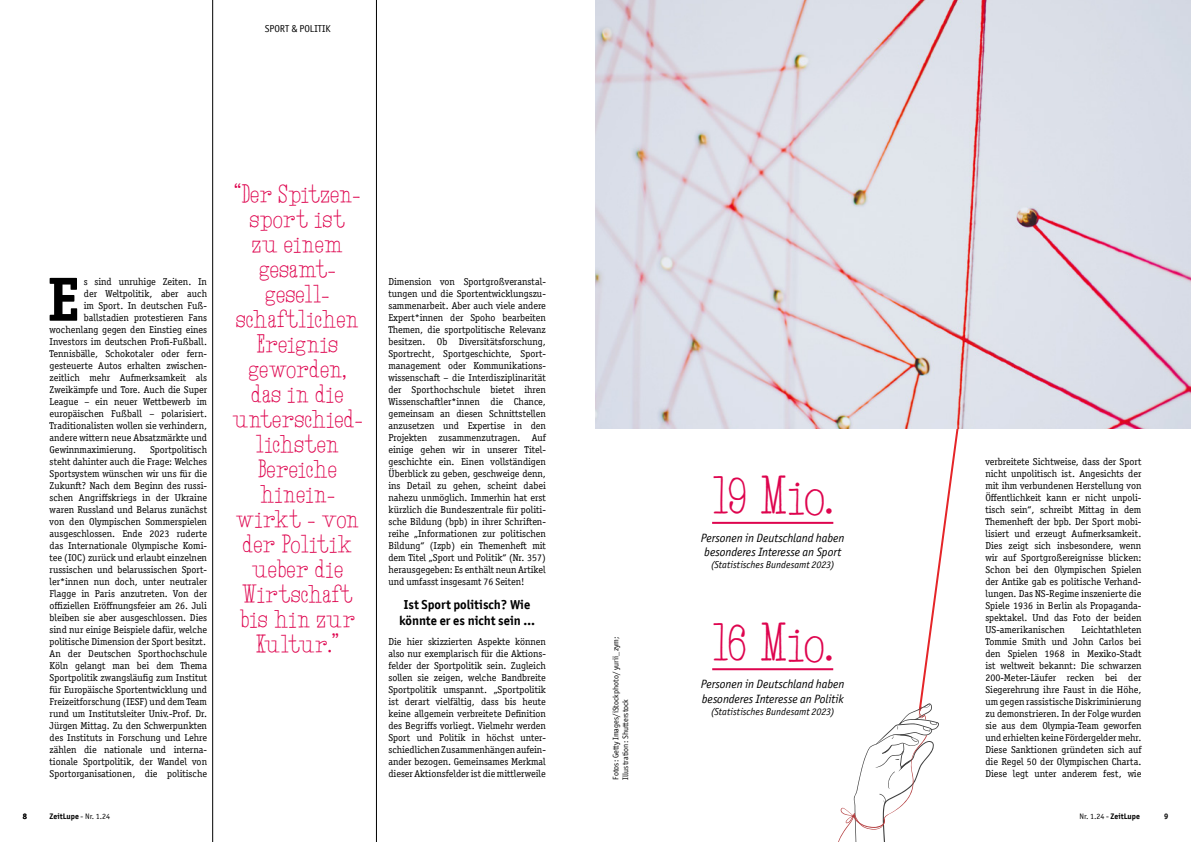
<style>
.page{position:relative;width:1191px;height:842px;background:#fff}
.page>*{position:absolute;margin:0;border:0;box-sizing:border-box;transform-origin:0 0}
.t1{font:700 62.5px "Officina Serif ITC Pro";color:#000}
.t2{font:32px "Hand Type Writer";letter-spacing:-.05em;color:#de044e}
.t3{font:15px/25px "Hand Type Writer";color:#de044e;text-align:center}
.t4{font:700 13px/16px "Officina Sans ITC Pro";color:#000;text-align:center}
.t5{font:italic 12px/14.4px "Officina Sans ITC Pro";letter-spacing:-.005em;color:#000}
.t6{font:10px/12px "Officina Serif ITC Pro";color:#000;text-align:justify}
.t7{font:italic 10px "Officina Sans ITC Pro";color:#000}
.t8{font:10px "Officina Sans ITC Pro";color:#000}
.t9{font:8px/9.6px "Officina Sans ITC Pro";color:#000}
.t10{font:700 8px "Officina Sans ITC Pro";color:#000}
.s1{font-weight:400}
.s2{font-weight:700}
</style>
<div class="page">
<hr style="left:212px;top:0;width:1px;height:842px;background:#000">
<hr style="left:376px;top:0;width:1px;height:842px;background:#000">
<hr style="left:712px;top:522px;width:121px;height:2px;background:#de044e">
<img style="left:595px;top:0;width:596px;height:429px">
<hr style="left:712px;top:668px;width:121px;height:2px;background:#de044e">
<svg style="left:836px;top:425px;width:124px;height:417px"></svg>
<p class="t8" style="left:265px;top:23px;width:67px">SPORT &amp; POLITIK</p>
<h1 class="t1" style="left:48px;top:261px;width:34px">E</h1>
<p class="t6" style="left:84px;top:275px;width:125px">s sind unruhige Zeiten. In</p>
<p class="t6" style="left:84px;top:287px;width:125px">der Weltpolitik, aber auch</p>
<p class="t6" style="left:84px;top:299px;width:125px">im Sport. In deutschen Fuß-</p>
<p class="t6" style="left:84px;top:311px;width:125px">ballstadien protestieren Fans</p>
<p class="t6" style="left:50px;top:323px;width:159px">wochenlang gegen den Einstieg eines</p>
<p class="t6" style="left:50px;top:335px;width:159px">Investors im deutschen Profi-Fußball.</p>
<p class="t6" style="left:50px;top:347px;width:159px">Tennisbälle, Schokotaler oder fern-</p>
<p class="t6" style="left:50px;top:359px;width:159px">gesteuerte Autos erhalten zwischen-</p>
<p class="t6" style="left:50px;top:371px;width:159px">zeitlich mehr Aufmerksamkeit als</p>
<p class="t6" style="left:50px;top:383px;width:159px">Zweikämpfe und Tore. Auch die Super</p>
<p class="t6" style="left:50px;top:395px;width:159px">League – ein neuer Wettbewerb im</p>
<p class="t6" style="left:50px;top:407px;width:159px">europäischen Fußball – polarisiert.</p>
<p class="t6" style="left:50px;top:419px;width:159px">Traditionalisten wollen sie verhindern,</p>
<p class="t6" style="left:50px;top:431px;width:159px">andere wittern neue Absatzmärkte und</p>
<p class="t6" style="left:50px;top:443px;width:88px">Gewinnmaximierung.</p>
<p class="t6" style="left:50px;top:443px;width:159px;text-indent:100px">Sportpolitisch steht dahinter auch die Frage: Welches Sportsystem wünschen wir uns für die Zukunft? Nach dem Beginn des russi&shy;schen Angriffskriegs in der Ukraine waren Russland und Belarus zunächst von den Olympischen Sommerspielen ausgeschlossen. Ende 2023 ruderte das Internationale Olympische Komi&shy;tee (IOC) zurück und erlaubt einzelnen russischen und belarussischen Sport&shy;ler*innen nun doch, unter neutraler Flagge in Paris anzutreten. Von der offiziellen Eröffnungsfeier am 26. Juli bleiben sie aber ausgeschlossen. Dies sind nur einige Beispiele dafür, welche politische Dimension der Sport besitzt.<br>An der Deutschen Sporthochschule Köln gelangt man bei dem Thema Sportpolitik zwangsläufig zum Institut für Europäische Sportentwicklung und Freizeitforschung (IESF) und dem Team rund um Institutsleiter Univ.-Prof. Dr.<br>Jürgen Mittag. Zu den Schwerpunkten des Instituts in Forschung und Lehre zählen die nationale und interna&shy;tionale Sportpolitik, der Wandel von Sportorganisationen, die politische</p>
<h3 class="t3" style="left:232px;top:182px;width:132px">“Der Spitzen&shy;sport ist<br>zu einem gesamt&shy;gesell&shy;schaftlichen<br>Ereignis geworden, das in die unterschied&shy;lichsten<br>Bereiche hinein&shy;wirkt - von der Politik ueber die<br>Wirtschaft bis hin zur<br>Kultur.”</h3>
<p class="t6" style="left:388px;top:275px;width:159px">Dimension von Sportgroßveranstal&shy;tungen und die Sportentwicklungszu&shy;sammenarbeit. Aber auch viele andere Expert*innen der Spoho bearbeiten Themen, die sportpolitische Relevanz besitzen. Ob Diversitätsforschung, Sportrecht, Sportgeschichte, Sport&shy;management oder Kommunikations&shy;wissenschaft – die Interdisziplinarität der Sporthochschule bietet ihren Wissenschaftler*innen die Chance, gemeinsam an diesen Schnittstellen anzusetzen und Expertise in den Projekten zusammenzutragen. Auf einige gehen wir in unserer Titel&shy;geschichte ein. Einen vollständigen Überblick zu geben, geschweige denn, ins Detail zu gehen, scheint dabei nahezu unmöglich. Immerhin hat erst kürzlich die Bundeszentrale für politi&shy;sche Bildung (bpb) in ihrer Schriften&shy;reihe „Informationen zur politischen Bildung“ (Izpb) ein Themenheft mit dem Titel „Sport und Politik“ (Nr. 357) herausgegeben: Es enthält neun Artikel und umfasst insgesamt 76 Seiten!</p>
<h3 class="t4" style="left:399px;top:596px;width:137px">Ist Sport politisch? Wie könnte er es nicht sein …</h3>
<p class="t6" style="left:388px;top:635px;width:159px">Die hier skizzierten Aspekte können also nur exemplarisch für die Aktions&shy;felder der Sportpolitik sein. Zugleich sollen sie zeigen, welche Bandbreite Sportpolitik umspannt. „Sportpolitik ist derart vielfältig, dass bis heute keine allgemein verbreitete Definition des Begriffs vorliegt. Vielmehr werden Sport und Politik in höchst unter&shy;schiedlichen Zusammenhängen aufein&shy;ander bezogen. Gemeinsames Merkmal dieser Aktionsfelder ist die mittlerweile</p>
<p class="t9" style="left:611px;top:780px;width:144px;rotate:-90deg">Fotos: Getty Images/iStockphoto/ yurii_zym;<br>Illustration: Shutterstock</p>
<h2 class="t2" style="left:712px;top:472px;width:123px">19 Mio.</h2>
<p class="t5" style="left:701px;top:531px;width:145px">Personen in Deutschland haben besonderes Interesse an Sport</p>
<p class="t7" style="left:710px;top:559px;width:126px">(Statistisches Bundesamt 2023)</p>
<h2 class="t2" style="left:712px;top:619px;width:122px">16 Mio.</h2>
<p class="t5" style="left:701px;top:677px;width:145px">Personen in Deutschland haben besonderes Interesse an Politik</p>
<p class="t7" style="left:710px;top:706px;width:126px">(Statistisches Bundesamt 2023)</p>
<p class="t6" style="left:985px;top:455px;width:157px">verbreitete Sichtweise, dass der Sport nicht unpolitisch ist. Angesichts der mit ihm verbundenen Herstellung von Öffentlichkeit kann er nicht unpoli&shy;tisch sein“, schreibt Mittag in dem Themenheft der bpb. Der Sport mobi&shy;lisiert und erzeugt Aufmerksamkeit.<br>Dies zeigt sich insbesondere, wenn wir auf Sportgroßereignisse blicken:<br>Schon bei den Olympischen Spielen der Antike gab es politische Verhand&shy;lungen. Das NS-Regime inszenierte die Spiele 1936 in Berlin als Propaganda&shy;spektakel. Und das Foto der beiden US-amerikanischen</p>
<p class="t6" style="left:985px;top:623px;width:157px;text-indent:96px">Leichtathleten Tommie Smith und John Carlos bei den Spielen 1968 in Mexiko-Stadt ist weltweit bekannt: Die schwarzen 200-Meter-Läufer recken bei der Siegerehrung ihre Faust in die Höhe, um gegen rassistische Diskriminierung zu demonstrieren. In der Folge wurden sie aus dem Olympia-Team geworfen und erhielten keine Fördergelder mehr.<br>Diese Sanktionen gründeten sich auf die Regel 50 der Olympischen Charta.<br>Diese legt unter anderem fest, wie</p>
<p class="t9" style="left:23px;top:812px;width:5px">8</p>
<p class="t10" style="left:50px;top:812px;width:62px">ZeitLupe <span class="s1">- Nr. 1.24</span></p>
<p class="t9" style="left:1079px;top:812px;width:62px">Nr. 1.24 - <span class="s2">ZeitLupe</span></p>
<p class="t10" style="left:1164px;top:812px;width:6px">9</p>
</div>
